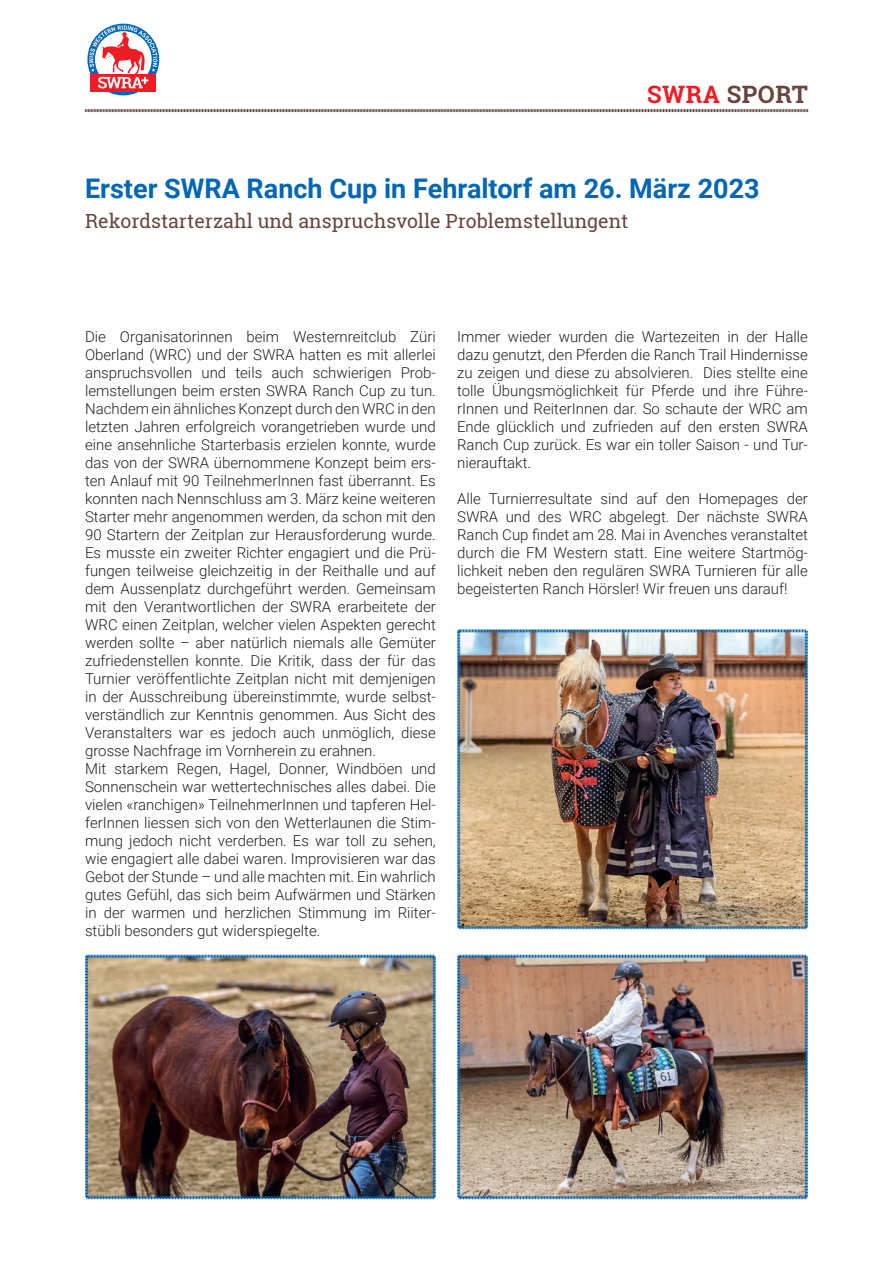
<style>
.page{position:relative;width:893px;height:1263px;background:#fff}
.page>*{position:absolute;margin:0;border:0;box-sizing:border-box;transform-origin:0 0}
.t1{font:700 27px "Roboto";color:#0166b3}
.t2{font:700 24px "Roboto Slab";letter-spacing:.02em;color:#67463c}
.t3{font:19.5px "Roboto Slab";color:#67463c}
.t4{font:300 15px/18px "Roboto";color:#231f20;text-align:justify}
.s1{color:#ee1d23}
</style>
<div class="page">
<img style="left:85px;top:954px;width:351px;height:246px">
<img style="left:457px;top:954px;width:351px;height:246px">
<img style="left:457px;top:629px;width:351px;height:301px">
<svg style="left:85px;top:109px;width:723px;height:4px"></svg>
<svg style="left:87px;top:23px;width:73px;height:73px"></svg>
<h2 class="t2" style="left:647px;top:78px;width:162px"><span class="s1">SWRA</span> SPORT</h2>
<h1 class="t1" style="left:85px;top:170px;width:676px">Erster SWRA Ranch Cup in Fehraltorf am 26. März 2023</h1>
<h3 class="t3" style="left:85px;top:208px;width:545px">Rekordstarterzahl und anspruchsvolle Problemstellungent</h3>
<p class="t4" style="left:85px;top:327px;width:352px;text-align:left">Die Organisatorinnen beim Westernreitclub Züri Oberland (WRC) und der SWRA hatten es mit allerlei anspruchsvollen und teils auch schwierigen Prob&shy;lemstellungen beim ersten SWRA Ranch Cup zu tun.<br>Nachdem ein ähnliches Konzept durch den WRC in den letzten Jahren erfolgreich vorangetrieben wurde und eine ansehnliche Starterbasis erzielen konnte, wurde das von der SWRA übernommene Konzept beim ers&shy;ten Anlauf mit 90 TeilnehmerInnen fast überrannt. Es konnten nach Nennschluss am 3. März keine weiteren Starter mehr angenommen werden, da schon mit den 90 Startern der Zeitplan zur Herausforderung wurde.<br>Es musste ein zweiter Richter engagiert und die Prü&shy;fungen teilweise gleichzeitig in der Reithalle und auf dem Aussenplatz durchgeführt werden. Gemeinsam mit den Verantwortlichen der SWRA erarbeitete der WRC einen Zeitplan, welcher vielen Aspekten gerecht werden sollte – aber natürlich niemals alle Gemüter zufriedenstellen konnte. Die Kritik, dass der für das Turnier veröffentlichte Zeitplan nicht mit demjenigen in der Ausschreibung übereinstimmte, wurde selbst&shy;verständlich zur Kenntnis genommen. Aus Sicht des Veranstalters war es jedoch auch unmöglich, diese grosse Nachfrage im Vornherein zu erahnen.<br>Mit starkem Regen, Hagel, Donner, Windböen und Sonnenschein war wettertechnisches alles dabei. Die vielen «ranchigen» TeilnehmerInnen und tapferen Hel&shy;ferInnen liessen sich von den Wetterlaunen die Stim&shy;mung jedoch nicht verderben. Es war toll zu sehen, wie engagiert alle dabei waren. Improvisieren war das Gebot der Stunde – und alle machten mit. Ein wahrlich gutes Gefühl, das sich beim Aufwärmen und Stärken in der warmen und herzlichen Stimmung im Riiter&shy;stübli besonders gut widerspiegelte.</p>
<p class="t4" style="left:457px;top:327px;width:352px">Immer wieder wurden die Wartezeiten in der Halle dazu genutzt, den Pferden die Ranch Trail Hindernisse zu zeigen und diese zu absolvieren. Dies stellte eine tolle Übungsmöglichkeit für Pferde und ihre Führe&shy;rInnen und ReiterInnen dar. So schaute der WRC am Ende glücklich und zufrieden auf den ersten SWRA Ranch Cup zurück. Es war ein toller Saison - und Tur&shy;nierauftakt.</p>
<p class="t4" style="left:457px;top:489px;width:352px">Alle Turnierresultate sind auf den Homepages der SWRA und des WRC abgelegt. Der nächste SWRA Ranch Cup findet am 28. Mai in Avenches veranstaltet durch die FM Western statt. Eine weitere Startmög&shy;lichkeit neben den regulären SWRA Turnieren für alle begeisterten Ranch Hörsler! Wir freuen uns darauf!</p>
</div>
